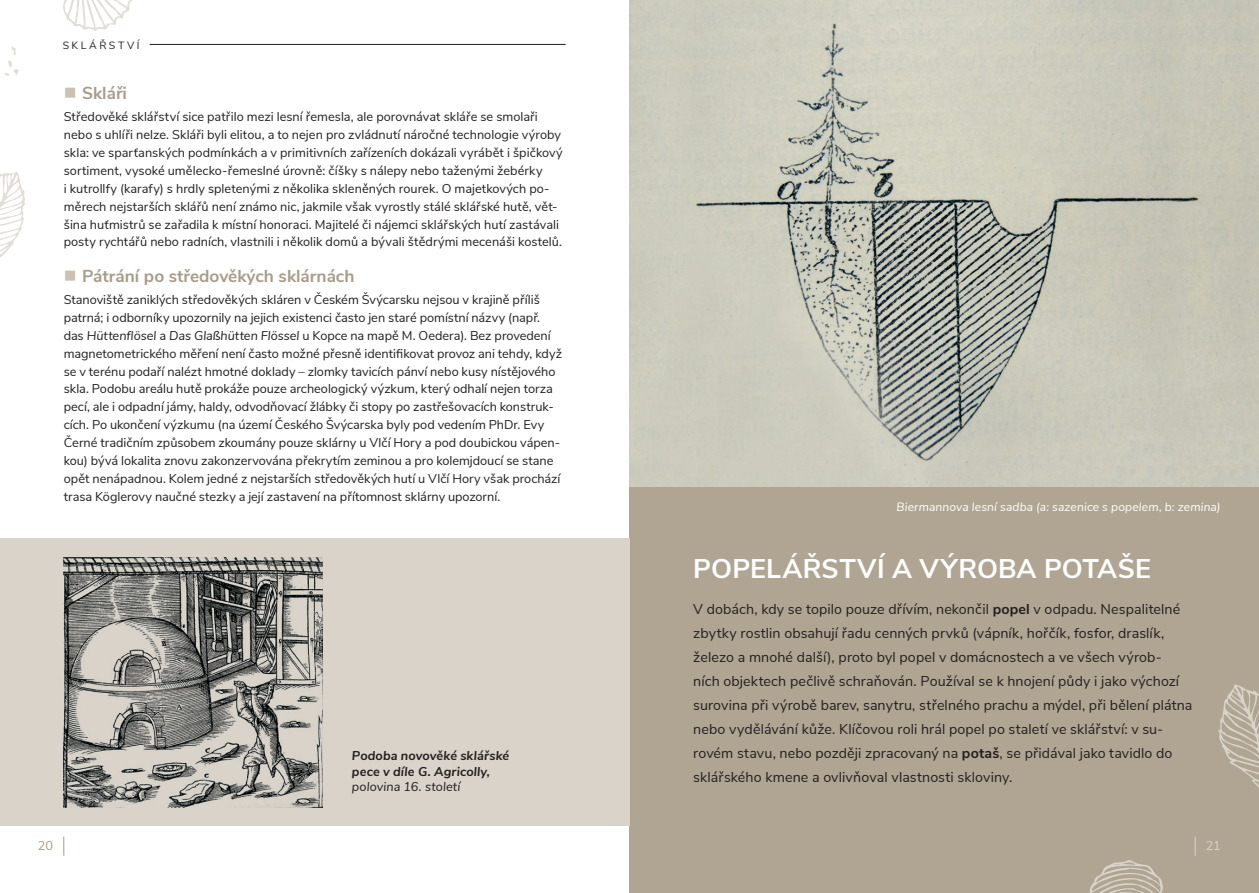
<style>
.page{position:relative;width:1259px;height:893px;background:#fff}
.page>*{position:absolute;margin:0;border:0;box-sizing:border-box;transform-origin:0 0}
.t1{font:700 27px "Nunito Sans";letter-spacing:.005em;color:#fff}
.t2{font:700 17.25px "Nunito Sans";color:#a89c89}
.t3{font:14.25px/24px "Nunito Sans";letter-spacing:.01em;color:#231f20}
.t4{font:12.75px/17.9px "Nunito Sans";color:#231f20}
.t5{font:italic 700 12.75px/15.3px "Nunito Sans";letter-spacing:.01em;color:#231f20}
.t6{font:italic 12.75px "Nunito Sans";letter-spacing:.01em;color:#231f20}
.t7{font:12.75px "Nunito Sans";color:#a89c89}
.t8{font:12.75px "Nunito Sans";color:#d9d3ca}
.t9{font:italic 12px "Nunito Sans";letter-spacing:.015em;color:#fff}
.t10{font:10.5px "Nunito Sans";letter-spacing:.245em;color:#231f20}
.s1{color:#cac1b3}
.s2{font-style:italic}
.s3{font-weight:700}
</style>
<div class="page">
<div style="left:629px;top:0;width:630px;height:893px;background:#b0a592"></div>
<svg style="left:63px;top:837px;width:1px;height:19px"></svg>
<svg style="left:1194px;top:837px;width:1px;height:19px"></svg>
<div style="left:0;top:538px;width:629px;height:288px;background:#d9d3ca"></div>
<img style="left:64px;top:558px;width:258px;height:249px">
<img style="left:629px;top:0;width:630px;height:486px">
<hr style="left:150px;top:44px;width:416px;height:1px;background:#231f20">
<svg style="left:0;top:172px;width:25px;height:86px"></svg>
<svg style="left:5px;top:46px;width:13px;height:30px"></svg>
<svg style="left:63px;top:0;width:70px;height:31px"></svg>
<svg style="left:1089px;top:860px;width:74px;height:33px"></svg>
<svg style="left:1218px;top:685px;width:41px;height:103px"></svg>
<p class="t10" style="left:63px;top:38px;width:78px">SKLÁŘSTVÍ</p>
<h2 class="t2" style="left:64px;top:82px;width:65px"><span class="s1">■</span> Skláři</h2>
<p class="t4" style="left:64px;top:108px;width:500px">Středověké sklářství sice patřilo mezi lesní řemesla, ale porovnávat skláře se smolaři nebo s uhlíři nelze. Skláři byli elitou, a to nejen pro zvládnutí náročné technologie výroby skla: ve sparťanských podmínkách a v primitivních zařízeních dokázali vyrábět i špičkový sortiment, vysoké umělecko-řemeslné úrovně: číšky s nálepy nebo taženými žebérky<br>i kutrollfy (karafy) s hrdly spletenými z několika skleněných rourek. O majetkových po&shy;měrech nejstarších sklářů není známo nic, jakmile však vyrostly stálé sklářské hutě, vět&shy;šina huťmistrů se zařadila k místní honoraci. Majitelé či nájemci sklářských hutí zastávali posty rychtářů nebo radních, vlastnili i několik domů a bývali štědrými mecenáši kostelů.</p>
<h2 class="t2" style="left:64px;top:265px;width:292px"><span class="s1">■</span> Pátrání po středověkých sklárnách</h2>
<p class="t4" style="left:64px;top:291px;width:500px">Stanoviště zaniklých středověkých skláren v Českém Švýcarsku nejsou v krajině příliš patrná; i odborníky upozornily na jejich existenci často jen staré pomístní názvy (např. das <span class="s2">Hüttenflösel</span> a <span class="s2">Das Glaßhütten Flössel</span> u Kopce na mapě M. Oedera). Bez provedení magnetometrického měření není často možné přesně identifikovat provoz ani tehdy, když se v terénu podaří nalézt hmotné doklady – zlomky tavicích pánví nebo kusy nístějového skla. Podobu areálu hutě prokáže pouze archeologický výzkum, který odhalí nejen torza pecí, ale i odpadní jámy, haldy, odvodňovací žlábky či stopy po zastřešovacích konstruk&shy;cích. Po ukončení výzkumu (na území Českého Švýcarska byly pod vedením PhDr. Evy Černé tradičním způsobem zkoumány pouze sklárny u Vlčí Hory a pod doubickou vápen&shy;kou) bývá lokalita znovu zakonzervována překrytím zeminou a pro kolemjdoucí se stane opět nenápadnou. Kolem jedné z nejstarších středověkých hutí u Vlčí Hory však prochází trasa Köglerovy naučné stezky a její zastavení na přítomnost sklárny upozorní.</p>
<p class="t5" style="left:352px;top:748px;width:159px">Podoba novověké sklářské pece v díle G. Agricolly,</p>
<p class="t6" style="left:352px;top:778px;width:110px">polovina 16. století</p>
<p class="t9" style="left:896px;top:499px;width:326px">Biermannova lesní sadba (a: sazenice s popelem, b: zemina)</p>
<h1 class="t1" style="left:693px;top:551px;width:459px">POPELÁŘSTVÍ A VÝROBA POTAŠE</h1>
<p class="t3" style="left:693px;top:598px;width:501px">V dobách, kdy se topilo pouze dřívím, nekončil <span class="s3">popel</span> v odpadu. Nespalitelné zbytky rostlin obsahují řadu cenných prvků (vápník, hořčík, fosfor, draslík, železo a mnohé další), proto byl popel v domácnostech a ve všech výrob-<br>ních objektech pečlivě schraňován. Používal se k hnojení půdy i jako výchozí surovina při výrobě barev, sanytru, střelného prachu a mýdel, při bělení plátna nebo vydělávání kůže. Klíčovou roli hrál popel po staletí ve sklářství: v su&shy;rovém stavu, nebo později zpracovaný na <span class="s3">potaš</span>, se přidával jako tavidlo do sklářského kmene a ovlivňoval vlastnosti skloviny.</p>
<p class="t7" style="left:38px;top:837px;width:17px">20</p>
<p class="t8" style="left:1205px;top:837px;width:17px">21</p>
</div>
